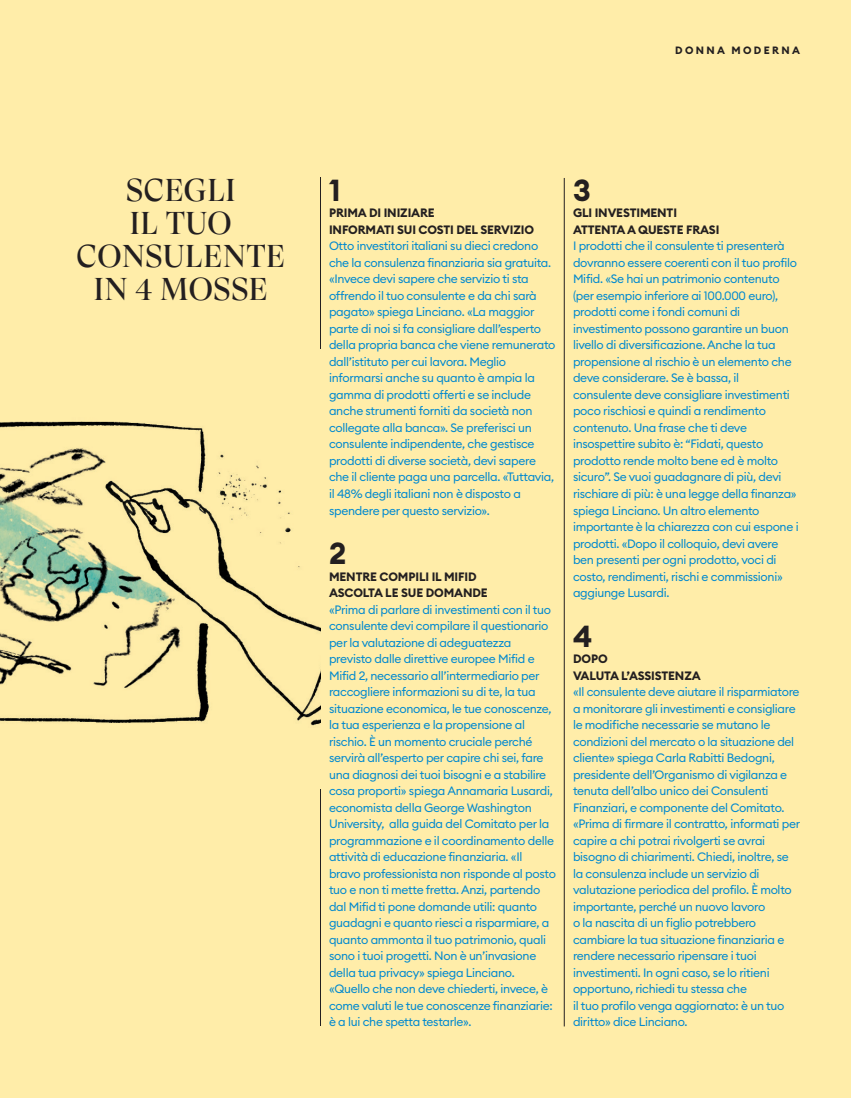
<style>
.page{position:relative;width:851px;height:1098px;background:#fff}
.page>*{position:absolute;margin:0;border:0;box-sizing:border-box;transform-origin:0 0}
.t1{font:31.5px/33px "GT Super Display";letter-spacing:.02em;color:#231f20;text-align:center}
.t2{font:700 30px "Euclid Circular B";color:#231f20}
.t3{font:12px/16.5px "Euclid Circular B";letter-spacing:-.025em;color:#0089cf}
.t4{font:700 10.5px "Euclid Circular B";letter-spacing:.22em;color:#231f20}
.s1{font-weight:700;color:#231f20}
</style>
<div class="page">
<div style="left:0;top:0;width:850px;height:1097px;background:#ffeda9"></div>
<hr style="left:320px;top:177px;width:1px;height:848px;background:#231f20">
<hr style="left:564px;top:178px;width:1px;height:848px;background:#231f20">
<img style="left:0;top:421px;width:320px;height:305px">
<p class="t4" style="left:675px;top:43px;width:126px">DONNA MODERNA</p>
<p class="t1" style="left:76px;top:175px;width:210px">SCEGLI<br>IL TUO<br>CONSULENTE<br>IN 4 MOSSE</p>
<p class="t2" style="left:573px;top:171px;width:19px">3</p>
<p class="t2" style="left:329px;top:171px;width:13px">1</p>
<p class="t3" style="left:329px;top:204px;width:228px"><span class="s1">PRIMA DI INIZIARE<br>INFORMATI SUI COSTI DEL SERVIZIO </span>Otto investitori italiani su dieci credono che la consulenza finanziaria sia gratuita. «Invece devi sapere che servizio ti sta offrendo il tuo consulente e da chi sarà pagato» spiega Linciano. «La maggior parte di noi si fa consigliare dall’esperto della propria banca che viene remunerato dall’istituto per cui lavora. Meglio informarsi anche su quanto è ampia la gamma di prodotti offerti e se include anche strumenti forniti da società non collegate alla banca». Se preferisci un consulente indipendente, che gestisce prodotti di diverse società, devi sapere che il cliente paga una parcella. «Tuttavia, il 48% degli italiani non è disposto a spendere per questo servizio».</p>
<p class="t2" style="left:329px;top:534px;width:19px">2</p>
<p class="t3" style="left:329px;top:567px;width:228px"><span class="s1">MENTRE COMPILI IL MIFID<br>ASCOLTA LE SUE DOMANDE<br></span>«Prima di parlare di investimenti con il tuo consulente devi compilare il questionario per la valutazione di adeguatezza previsto dalle direttive europee Mifid e Mifid 2, necessario all’intermediario per raccogliere informazioni su di te, la tua situazione economica, le tue conoscenze, la tua esperienza e la propensione al rischio. È un momento cruciale perché servirà all’esperto per capire chi sei, fare una diagnosi dei tuoi bisogni e a stabilire cosa proporti» spiega Annamaria Lusardi, economista della George Washington University, alla guida del Comitato per la programmazione e il coordinamento delle attività di educazione finanziaria. «Il bravo professionista non risponde al posto tuo e non ti mette fretta. Anzi, partendo dal Mifid ti pone domande utili: quanto guadagni e quanto riesci a risparmiare, a quanto ammonta il tuo patrimonio, quali sono i tuoi progetti. Non è un’invasione della tua privacy» spiega Linciano. «Quello che non deve chiederti, invece, è come valuti le tue conoscenze finanziarie: è a lui che spetta testarle».</p>
<p class="t3" style="left:573px;top:204px;width:227px"><span class="s1">GLI INVESTIMENTI<br>ATTENTA A QUESTE FRASI<br></span>I prodotti che il consulente ti presenterà dovranno essere coerenti con il tuo profilo Mifid. «Se hai un patrimonio contenuto (per esempio inferiore ai 100.000 euro), prodotti come i fondi comuni di investimento possono garantire un buon livello di diversificazione. Anche la tua propensione al rischio è un elemento che deve considerare. Se è bassa, il consulente deve consigliare investimenti poco rischiosi e quindi a rendimento contenuto. Una frase che ti deve insospettire subito è: “Fidati, questo prodotto rende molto bene ed è molto sicuro”. Se vuoi guadagnare di più, devi rischiare di più: è una legge della finanza» spiega Linciano. Un altro elemento importante è la chiarezza con cui espone i prodotti. «Dopo il colloquio, devi avere ben presenti per ogni prodotto, voci di costo, rendimenti, rischi e commissioni» aggiunge Lusardi.</p>
<p class="t2" style="left:573px;top:616px;width:21px">4</p>
<p class="t3" style="left:573px;top:650px;width:229px"><span class="s1">DOPO<br>VALUTA L’ASSISTENZA<br></span>«Il consulente deve aiutare il risparmiatore a monitorare gli investimenti e consigliare le modifiche necessarie se mutano le condizioni del mercato o la situazione del cliente» spiega Carla Rabitti Bedogni, presidente dell’Organismo di vigilanza e tenuta dell’albo unico dei Consulenti Finanziari, e componente del Comitato. «Prima di firmare il contratto, informati per capire a chi potrai rivolgerti se avrai bisogno di chiarimenti. Chiedi, inoltre, se la consulenza include un servizio di valutazione periodica del profilo. È molto importante, perché un nuovo lavoro<br>o la nascita di un figlio potrebbero cambiare la tua situazione finanziaria e rendere necessario ripensare i tuoi investimenti. In ogni caso, se lo ritieni opportuno, richiedi tu stessa che<br>il tuo profilo venga aggiornato: è un tuo diritto» dice Linciano.</p>
</div>
